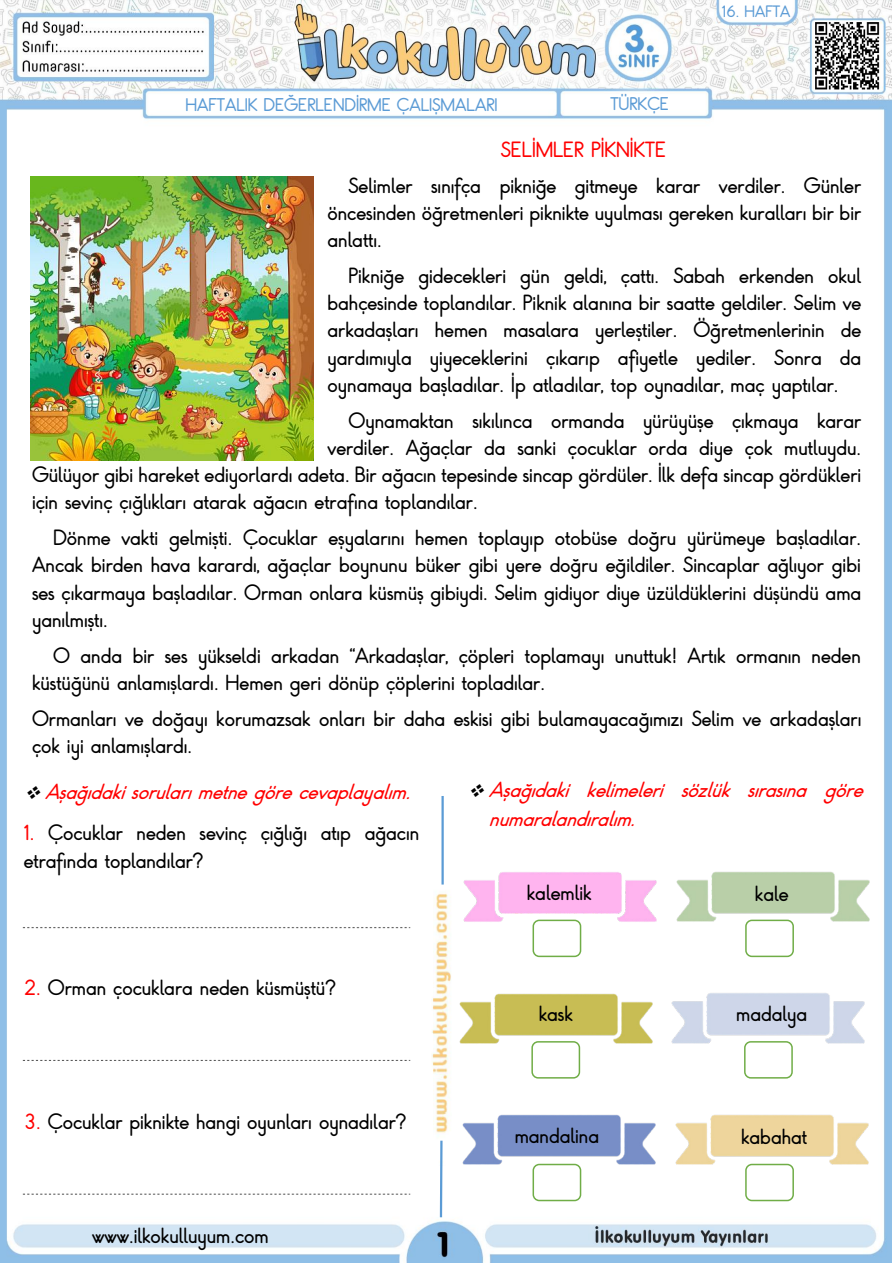
<style>
.page{position:relative;width:893px;height:1263px;background:#fff}
.page>*{position:absolute;margin:0;border:0;box-sizing:border-box;transform-origin:0 0}
.t1{font:18px/27.2px "Kayra Aydin";color:#000;text-align:justify}
.t2{font:italic 18px/29.2px "Kayra Aydin";color:#f00}
.t3{font:18px "Kayra Aydin";color:#f00}
.t4{font:15px "Kayra Aydin";color:#5b9bd5}
.t5{font:13.5px "Kayra Aydin";color:#5b9bd5}
.s1{color:#000}
.s2{color:#f00}
</style>
<div class="page">
<img style="left:0;top:0;width:892px;height:1262px">
<img style="left:157px;top:94px;width:403px;height:21px">
<img style="left:570px;top:93px;width:141px;height:21px">
<img style="left:13px;top:779px;width:417px;height:472px">
<img style="left:457px;top:777px;width:415px;height:450px">
<img style="left:432px;top:870px;width:20px;height:296px">
<hr style="left:441px;top:796px;width:3px;height:88px;background:#5b9bd5">
<svg style="left:439px;top:1138px;width:5px;height:81px"></svg>
<div style="left:532px;top:920px;width:49px;height:37px;background:#fff;border:2px solid #70ad47;border-radius:6px"></div>
<div style="left:745px;top:920px;width:49px;height:37px;background:#fff;border:2px solid #70ad47;border-radius:6px"></div>
<div style="left:531px;top:1041px;width:49px;height:37px;background:#fff;border:2px solid #70ad47;border-radius:6px"></div>
<div style="left:744px;top:1041px;width:49px;height:37px;background:#fff;border:2px solid #70ad47;border-radius:6px"></div>
<div style="left:532px;top:1164px;width:49px;height:37px;background:#fff;border:2px solid #70ad47;border-radius:6px"></div>
<div style="left:745px;top:1164px;width:49px;height:37px;background:#fff;border:2px solid #70ad47;border-radius:6px"></div>
<img style="left:30px;top:177px;width:284px;height:283px">
<img style="left:464px;top:867px;width:193px;height:58px">
<img style="left:676px;top:867px;width:193px;height:58px">
<img style="left:459px;top:989px;width:193px;height:57px">
<img style="left:672px;top:989px;width:193px;height:57px">
<img style="left:462px;top:1110px;width:193px;height:58px">
<img style="left:675px;top:1110px;width:193px;height:58px">
<img style="left:814px;top:21px;width:66px;height:69px">
<p class="t4" style="left:186px;top:94px;width:313px">HAFTALIK DEĞERLENDİRME ÇALIŞMALARI</p>
<p class="t4" style="left:610px;top:93px;width:60px">TÜRKÇE</p>
<p class="t5" style="left:722px;top:2px;width:70px">16. HAFTA</p>
<p class="t3" style="left:501px;top:137px;width:167px">SELİMLER PİKNİKTE</p>
<p class="t1" style="left:327px;top:173px;width:535px;text-indent:21px">Selimler sınıfça pikniğe gitmeye karar verdiler. Günler öncesinden öğretmenleri piknikte uyulması gereken kuralları bir bir anlattı.</p>
<p class="t1" style="left:327px;top:264px;width:535px;text-indent:21px">Pikniğe gidecekleri gün geldi, çattı. Sabah erkenden okul bahçesinde toplandılar. Piknik alanına bir saatte geldiler. Selim ve arkadaşları hemen masalara yerleştiler. Öğretmenlerinin de yardımıyla yiyeceklerini çıkarıp afiyetle yediler. Sonra da oynamaya başladılar. İp atladılar, top oynadılar, maç yaptılar.</p>
<p class="t1" style="left:349px;top:408px;width:514px">Oynamaktan sıkılınca ormanda yürüyüşe çıkmaya karar</p>
<p class="t1" style="left:327px;top:435px;width:535px">verdiler. Ağaçlar da sanki çocuklar orda diye çok mutluydu.</p>
<p class="t1" style="left:32px;top:462px;width:831px">Gülüyor gibi hareket ediyorlardı adeta. Bir ağacın tepesinde sincap gördüler. İlk defa sincap gördükleri</p>
<p class="t1" style="left:32px;top:489px;width:447px">için sevinç çığlıkları atarak ağacın etrafına toplandılar.</p>
<p class="t1" style="left:32px;top:526px;width:831px;text-indent:21px">Dönme vakti gelmişti. Çocuklar eşyalarını hemen toplayıp otobüse doğru yürümeye başladılar.<br>Ancak birden hava karardı, ağaçlar boynunu büker gibi yere doğru eğildiler. Sincaplar ağlıyor gibi ses çıkarmaya başladılar. Orman onlara küsmüş gibiydi. Selim gidiyor diye üzüldüklerini düşündü ama yanılmıştı.</p>
<p class="t1" style="left:32px;top:643px;width:830px;text-indent:21px">O anda bir ses yükseldi arkadan “Arkadaşlar, çöpleri toplamayı unuttuk! Artık ormanın neden küstüğünü anlamışlardı. Hemen geri dönüp çöplerini topladılar.</p>
<p class="t1" style="left:32px;top:706px;width:831px">Ormanları ve doğayı korumazsak onları bir daha eskisi gibi bulamayacağımızı Selim ve arkadaşları çok iyi anlamışlardı.</p>
<p class="t2" style="left:24px;top:778px;width:397px"><span class="s1">❖</span> Aşağıdakisorularımetne görecevaplayalım.</p>
<p class="t1" style="left:24px;top:821px;width:397px"><span class="s2">1.</span> Çocuklar neden sevinç çığlığı atıp ağacın etrafında toplandılar?</p>
<p class="t1" style="left:24px;top:975px;width:313px"><span class="s2">2.</span> Orman çocuklara neden küsmüştü?</p>
<p class="t1" style="left:24px;top:1109px;width:384px"><span class="s2">3.</span> Çocuklar piknikte hangi oyunları oynadılar?</p>
<p class="t1" style="left:92px;top:1223px;width:178px">www.ilkokulluyum.com</p>
<p class="t2" style="left:489px;top:776px;width:384px;text-indent:-21px"><span class="s1">❖</span> Aşağıdaki kelimeleri sözlük sırasına göre numaralandıralım.</p>
<p class="t1" style="left:527px;top:880px;width:66px">kalemlik</p>
<p class="t1" style="left:755px;top:881px;width:35px">kale</p>
<p class="t1" style="left:539px;top:1001px;width:36px">kask</p>
<p class="t1" style="left:736px;top:1001px;width:73px">madalya</p>
<p class="t1" style="left:515px;top:1123px;width:86px">mandalina</p>
<p class="t1" style="left:741px;top:1124px;width:67px">kabahat</p>
</div>
